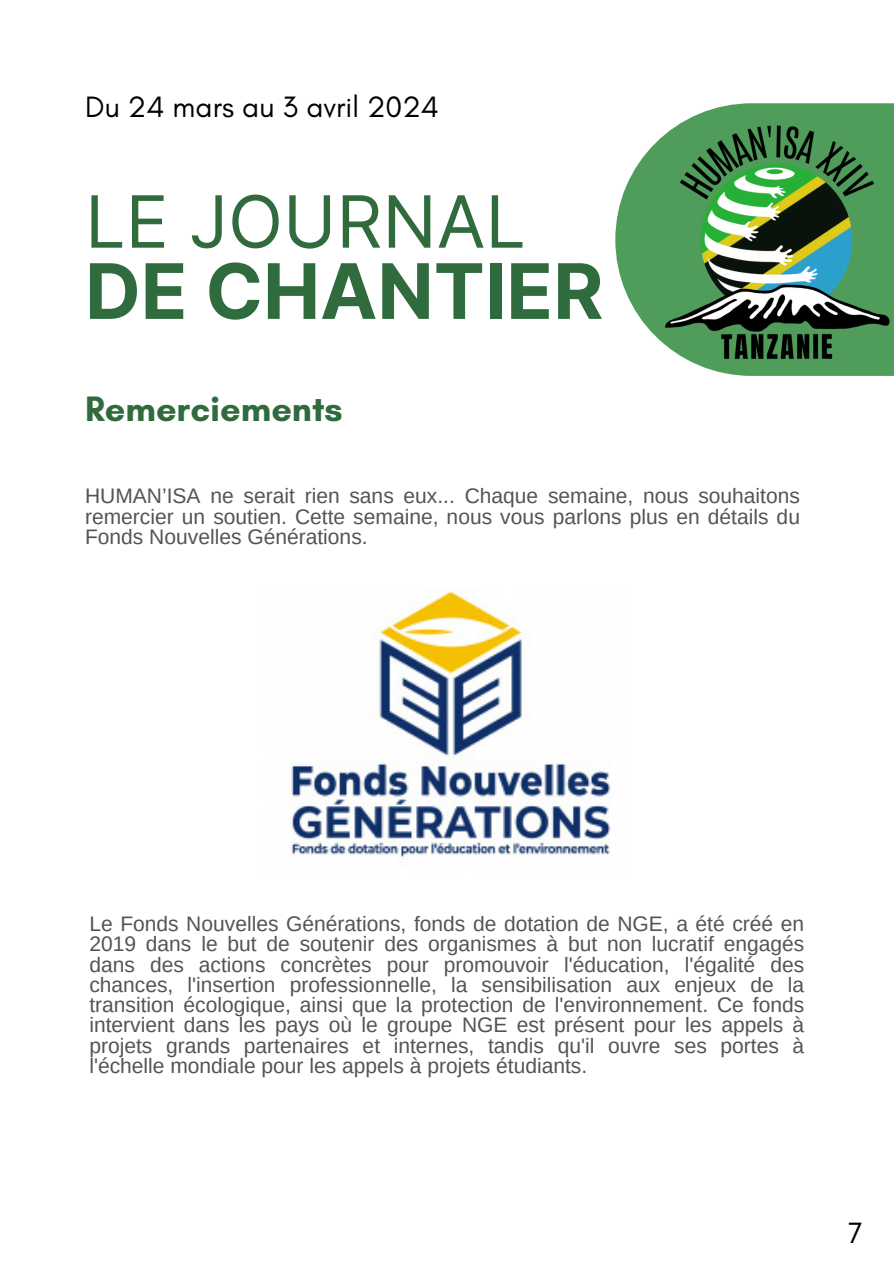
<style>
.page{position:relative;width:894px;height:1264px;background:#fff}
.page>*{position:absolute;margin:0;border:0;box-sizing:border-box;transform-origin:0 0}
.t1{font:700 76.5px "Inter";color:#2f6b3d}
.t2{font:72px "Inter";color:#2f6b3d}
.t3{font:700 36px "Glacial Indifference";color:#2f6b3d}
.t4{font:30px "Glacial Indifference";color:#000}
.t5{font:21px/20.2px "Arimo";color:#545454;text-align:justify}
</style>
<div class="page">
<svg style="left:615px;top:103px;width:278px;height:273px;fill:#509c5b"></svg>
<img style="left:646px;top:114px;width:247px;height:251px">
<img style="left:290px;top:590px;width:321px;height:267px">
<h3 class="t4" style="left:85px;top:89px;width:355px">Du 24 mars au 3 avril 2024</h3>
<p class="t2" style="left:85px;top:178px;width:442px">LE JOURNAL</p>
<h4 class="t1" style="left:85px;top:245px;width:519px">DE CHANTIER</h4>
<h1 class="t3" style="left:85px;top:387px;width:259px">Remerciements</h1>
<p class="t5" style="left:85px;top:486px;width:716px">HUMAN’ISA ne serait rien sans eux... Chaque semaine, nous souhaitons remercier un soutien. Cette semaine, nous vous parlons plus en détails du Fonds Nouvelles Générations.</p>
<p class="t5" style="left:89px;top:913px;width:716px">Le Fonds Nouvelles Générations, fonds de dotation de NGE, a été créé en 2019 dans le but de soutenir des organismes à but non lucratif engagés dans des actions concrètes pour promouvoir l'éducation, l'égalité des chances, l'insertion professionnelle, la sensibilisation aux enjeux de la transition écologique, ainsi que la protection de l'environnement. Ce fonds intervient dans les pays où le groupe NGE est présent pour les appels à projets grands partenaires et internes, tandis qu'il ouvre ses portes à l'échelle mondiale pour les appels à projets étudiants.</p>
<p class="t4" style="left:847px;top:1214px;width:16px">7</p>
</div>
